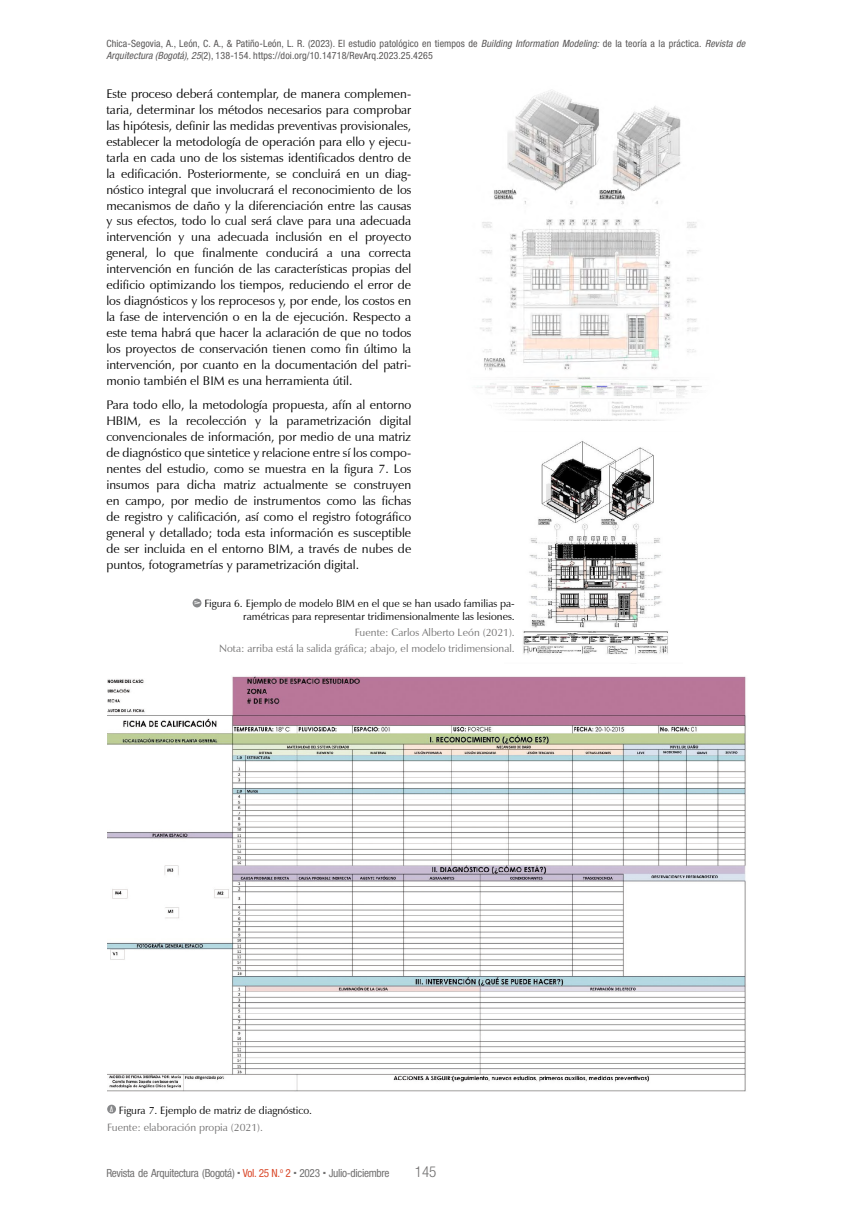
<style>
.page{position:relative;width:851px;height:1205px;background:#fff}
.page>*{position:absolute;margin:0;border:0;box-sizing:border-box;transform-origin:0 0}
.t1{font:300 condensed 15px "Helvetica Neue LT Std";color:#727171}
.t2{font:12.5px/15.9px "Zapf Humanist 601 BT";color:#000;text-align:justify}
.t3{font:condensed 11.25px "Helvetica Neue LT Std";letter-spacing:-.025em;color:#727171}
.t4{font:10.62px/12.5px "Zapf Humanist 601 BT";color:#000;text-align:right}
.t5{font:10.62px/16px "Zapf Humanist 601 BT";color:#727171;text-align:right}
.t6{font:condensed 10px/12px "Helvetica Neue LT Std";letter-spacing:.01em;color:#595757}
.t7{font:7.5px "Architecture Plain";color:#fff;scale:1.24 1}
.s1{font-style:italic}
.s2{color:#727171}
.s3{color:#da4b2d}
</style>
<div class="page">
<img style="left:523px;top:441px;width:145px;height:213px">
<img style="left:476px;top:90px;width:226px;height:331px">
<div style="left:192px;top:598px;width:9px;height:9px;background:#87888a;border-radius:50%"></div>
<img style="left:107px;top:675px;width:639px;height:417px">
<div style="left:107px;top:1104px;width:9px;height:9px;background:#87888a;border-radius:50%"></div>
<p class="t6" style="left:106px;top:38px;width:640px">Chica-Segovia, A., León, C. A., &amp; Patiño-León, L. R. (2023). El estudio patológico en tiempos de <span class="s1">Building Information Modeling:</span> de la teoría a la práctica. <span class="s1">Revista de<br>Arquitectura (Bogotá), 25</span>(2), 138-154. https://doi.org/10.14718/RevArq.2023.25.4265</p>
<p class="t2" style="left:106px;top:86px;width:306px">Este proceso deberá contemplar, de manera complemen&shy;taria, determinar los métodos necesarios para comprobar las hipótesis, definir las medidas preventivas provisionales, establecer la metodología de operación para ello y ejecu&shy;tarla en cada uno de los sistemas identificados dentro de la edificación. Posteriormente, se concluirá en un diag&shy;nóstico integral que involucrará el reconocimiento de los mecanismos de daño y la diferenciación entre las causas y sus efectos, todo lo cual será clave para una adecuada intervención y una adecuada inclusión en el proyecto general, lo que finalmente conducirá a una correcta intervención en función de las características propias del edificio optimizando los tiempos, reduciendo el error de los diagnósticos y los reprocesos y, por ende, los costos en la fase de intervención o en la de ejecución. Respecto a este tema habrá que hacer la aclaración de que no todos los proyectos de conservación tienen como fin último la intervención, por cuanto en la documentación del patri&shy;monio también el BIM es una herramienta útil.</p>
<p class="t2" style="left:106px;top:397px;width:306px">Para todo ello, la metodología propuesta, afín al entorno HBIM, es la recolección y la parametrización digital convencionales de información, por medio de una matriz de diagnóstico que sintetice y relacione entre sí los compo&shy;nentes del estudio, como se muestra en la figura 7. Los insumos para dicha matriz actualmente se construyen en campo, por medio de instrumentos como las fichas de registro y calificación, así como el registro fotográfico general y detallado; toda esta información es susceptible de ser incluida en el entorno BIM, a través de nubes de puntos, fotogrametrías y parametrización digital.</p>
<p class="t7" style="left:202px;top:601px;width:4px;rotate:90deg">A</p>
<p class="t4" style="left:204px;top:597px;width:312px">Figura 6. Ejemplo de modelo BIM en el que se han usado familias pa&shy;ramétricas para representar tridimensionalmente las lesiones.</p>
<p class="t5" style="left:219px;top:624px;width:297px">Fuente: Carlos Alberto León (2021).<br>Nota: arriba está la salida gráfica; abajo, el modelo tridimensional.</p>
<p class="t4" style="left:107px;top:1101px;width:206px;line-height:17px;text-align:left"><sup>A</sup> Figura 7. Ejemplo de matriz de diagnóstico.<br><span class="s2">Fuente: elaboración propia (2021).</span></p>
<p class="t3" style="left:106px;top:1166px;width:285px">Revista de Arquitectura (Bogotá) <span class="s3">Vol. 25 N.</span><sup>o</sup> <span class="s3">2</span> 2023 Julio-diciembre</p>
<p class="t1" style="left:415px;top:1163px;width:23px">145</p>
</div>
